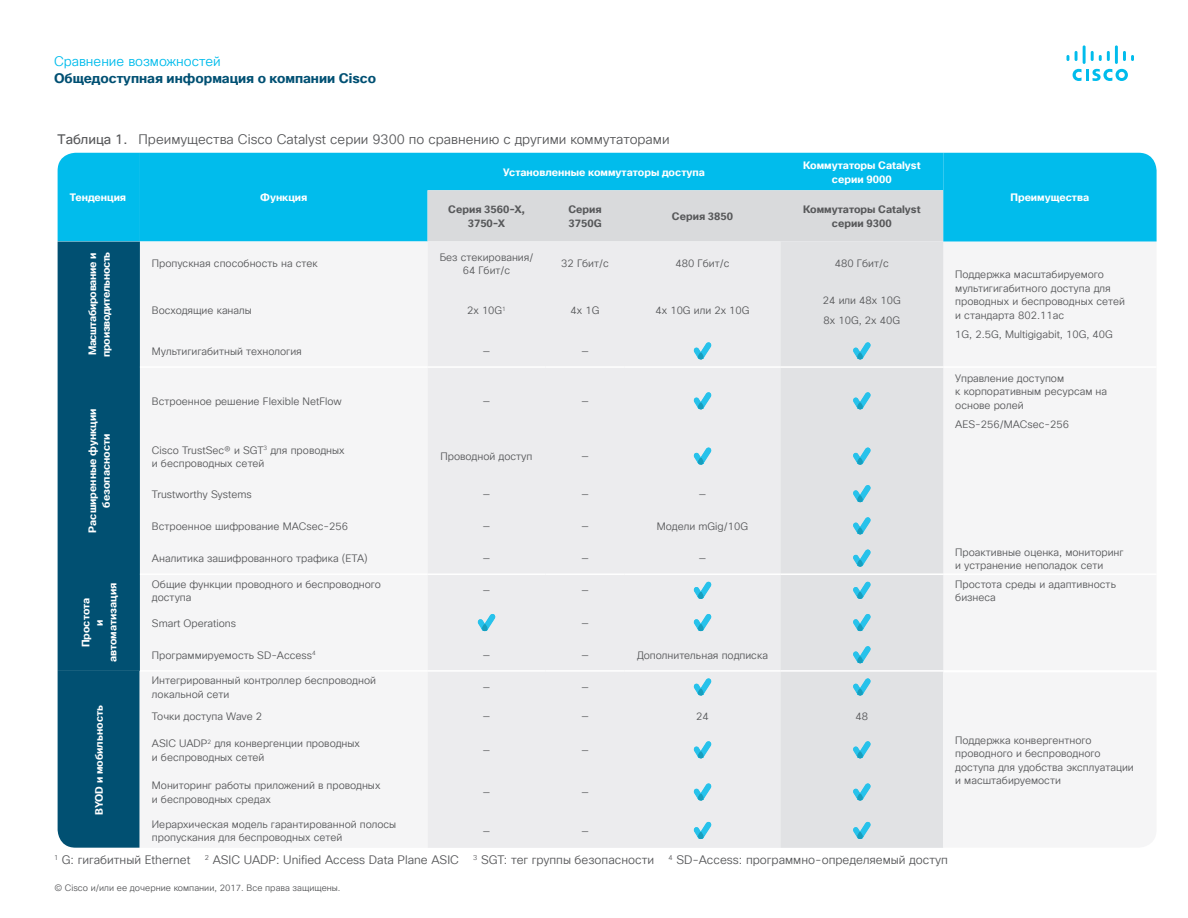
<style>
.page{position:relative;width:1188px;height:918px;background:#fff}
.page>*{position:absolute;margin:0;border:0;box-sizing:border-box;transform-origin:0 0}
.FigureCaption{font:13.5px "Cisco Sans TT Light";color:#57585a}
.t1{font:700 13.5px "Cisco Sans TT";color:#005073}
.t2{font:13.5px "Cisco Sans TT Light";color:#01bcec}
.Body{font:12px "Cisco Sans TT Light";color:#57585a}
.Table_body{font:10.5px/13.5px "Cisco Sans TT Light";color:#57585a}
.Table_Head{font:700 10.5px/13.5px "Cisco Sans TT";color:#fff;text-align:center}
.Footer_white{font:10.5px/13.5px "Cisco Sans TT Light";color:#57585a}
.Table_body-2{font:700 10.5px/13.5px "Cisco Sans TT";color:#57585a;text-align:center}
.Footer_white-2{font:700 10.5px "Cisco Sans TT";color:#fff}
.Table_Head-2{font:700 10.5px/13.5px "Cisco Sans TT";letter-spacing:-.03em;color:#fff}
.Footer_white-3{font:9px "Cisco Sans TT Light";color:#57585a}
.s1{font-family:"Cisco Sans TT"}
</style>
<div class="page">
<svg style="left:1073px;top:69px;width:55px;height:12px"></svg>
<svg style="left:1067px;top:55px;width:2px;height:6px"></svg>
<svg style="left:1075px;top:51px;width:3px;height:10px"></svg>
<hr style="left:1083px;top:45px;width:3px;height:19px;background:#01bcec">
<svg style="left:1091px;top:51px;width:19px;height:10px"></svg>
<hr style="left:1115px;top:45px;width:3px;height:19px;background:#01bcec">
<svg style="left:1123px;top:51px;width:11px;height:10px"></svg>
<div style="left:140px;top:153px;width:288px;height:89px;background:#01bcec"></div>
<div style="left:428px;top:242px;width:352px;height:606px;background:#ececee"></div>
<div style="left:780px;top:242px;width:163px;height:606px;background:#e1e2e4"></div>
<hr style="left:428px;top:366px;width:117px;height:2px;background:#fff">
<hr style="left:545px;top:366px;width:80px;height:2px;background:#fff">
<hr style="left:625px;top:366px;width:155px;height:2px;background:#fff">
<hr style="left:780px;top:366px;width:163px;height:2px;background:#fff">
<hr style="left:428px;top:573px;width:117px;height:2px;background:#fff">
<hr style="left:545px;top:573px;width:80px;height:2px;background:#fff">
<hr style="left:625px;top:573px;width:155px;height:2px;background:#fff">
<hr style="left:780px;top:573px;width:163px;height:2px;background:#fff">
<hr style="left:428px;top:670px;width:117px;height:2px;background:#fff">
<hr style="left:545px;top:670px;width:80px;height:2px;background:#fff">
<hr style="left:625px;top:670px;width:155px;height:2px;background:#fff">
<hr style="left:780px;top:670px;width:163px;height:2px;background:#fff">
<svg style="left:428px;top:153px;width:729px;height:89px;background:#5bc8e5"></svg>
<svg style="left:693px;top:340px;width:19px;height:22px"></svg>
<svg style="left:852px;top:340px;width:19px;height:22px"></svg>
<svg style="left:693px;top:389px;width:19px;height:23px"></svg>
<svg style="left:852px;top:389px;width:19px;height:23px"></svg>
<svg style="left:693px;top:445px;width:19px;height:23px"></svg>
<svg style="left:852px;top:445px;width:19px;height:23px"></svg>
<svg style="left:852px;top:482px;width:19px;height:23px"></svg>
<svg style="left:852px;top:514px;width:19px;height:23px"></svg>
<svg style="left:852px;top:547px;width:19px;height:23px"></svg>
<svg style="left:693px;top:579px;width:19px;height:23px"></svg>
<svg style="left:852px;top:579px;width:19px;height:23px"></svg>
<svg style="left:477px;top:611px;width:19px;height:23px"></svg>
<svg style="left:693px;top:611px;width:19px;height:23px"></svg>
<svg style="left:852px;top:611px;width:19px;height:23px"></svg>
<svg style="left:852px;top:643px;width:19px;height:23px"></svg>
<svg style="left:58px;top:153px;width:82px;height:695px;background:#015e81"></svg>
<svg style="left:693px;top:676px;width:19px;height:22px"></svg>
<svg style="left:852px;top:676px;width:19px;height:22px"></svg>
<svg style="left:693px;top:738px;width:19px;height:23px"></svg>
<svg style="left:852px;top:738px;width:19px;height:23px"></svg>
<svg style="left:693px;top:781px;width:19px;height:22px"></svg>
<svg style="left:852px;top:781px;width:19px;height:22px"></svg>
<svg style="left:693px;top:819px;width:19px;height:23px"></svg>
<svg style="left:852px;top:819px;width:19px;height:23px"></svg>
<p class="t2" style="left:54px;top:53px;width:168px">Сравнение возможностей</p>
<p class="t1" style="left:54px;top:69px;width:324px">Общедоступная информация о компании Cisco</p>
<p class="FigureCaption" style="left:58px;top:131px;width:613px"><span class="s1">Таблица 1.</span> Преимущества Cisco Catalyst серии 9300 по сравнению с другими коммутаторами</p>
<p class="Footer_white-2" style="left:70px;top:190px;width:58px">Тенденция</p>
<p class="Table_Head" style="left:260px;top:191px;width:49px">Функция</p>
<p class="Table_Head" style="left:503px;top:165px;width:203px">Установленные коммутаторы доступа</p>
<p class="Table_Head" style="left:803px;top:159px;width:119px">Коммутаторы Catalyst серии 9000</p>
<p class="Table_body-2" style="left:448px;top:203px;width:78px">Серия 3560-X,<br>3750-X</p>
<p class="Table_body-2" style="left:568px;top:203px;width:35px;text-align:left">Серия<br>3750G</p>
<p class="Table_body-2" style="left:672px;top:210px;width:63px">Серия 3850</p>
<p class="Table_body-2" style="left:803px;top:203px;width:119px">Коммутаторы Catalyst серии 9300</p>
<p class="Table_Head-2" style="left:86px;top:357px;width:107px;rotate:-90deg">Масштабирование и производительность</p>
<p class="Table_body" style="left:152px;top:257px;width:167px">Пропускная способность на стек</p>
<p class="Table_body" style="left:440px;top:251px;width:95px;text-align:center">Без стекирования/<br>64 Гбит/с</p>
<p class="Table_body" style="left:561px;top:257px;width:49px">32 Гбит/с</p>
<p class="Table_body" style="left:676px;top:257px;width:55px">480 Гбит/с</p>
<p class="Table_body" style="left:835px;top:257px;width:55px">480 Гбит/с</p>
<p class="Table_body" style="left:823px;top:294px;width:79px">24 или 48x 10G</p>
<p class="Table_body" style="left:824px;top:314px;width:78px">8x 10G, 2x 40G</p>
<p class="Table_body" style="left:152px;top:304px;width:102px">Восходящие каналы</p>
<p class="Table_body" style="left:467px;top:304px;width:40px">2x 10G<sup>1</sup></p>
<p class="Table_body" style="left:571px;top:304px;width:30px">4x 1G</p>
<p class="Table_body" style="left:655px;top:304px;width:96px">4x 10G или 2x 10G</p>
<p class="Table_body" style="left:152px;top:345px;width:151px">Мультигигабитный технология</p>
<p class="Table_body" style="left:483px;top:345px;width:8px">—</p>
<p class="Table_body" style="left:582px;top:345px;width:8px">—</p>
<p class="Footer_white-2" style="left:1010px;top:191px;width:80px">Преимущества</p>
<p class="Table_body" style="left:955px;top:268px;width:171px">Поддержка масштабируемого мультигигабитного доступа для проводных и беспроводных сетей и стандарта 802.11ac</p>
<p class="Table_body" style="left:955px;top:328px;width:159px">1G, 2.5G, Multigigabit, 10G, 40G</p>
<p class="Table_Head" style="left:86px;top:533px;width:126px;rotate:-90deg">Расширенные функции безопасности</p>
<p class="Table_body" style="left:152px;top:395px;width:191px">Встроенное решение Flexible NetFlow</p>
<p class="Table_body" style="left:483px;top:395px;width:8px">—</p>
<p class="Table_body" style="left:582px;top:395px;width:8px">—</p>
<p class="Table_body" style="left:955px;top:372px;width:153px">Управление доступом<br>к корпоративным ресурсам на основе ролей</p>
<p class="Table_body" style="left:955px;top:418px;width:115px">AES-256/MACsec-256</p>
<p class="Table_body" style="left:152px;top:443px;width:194px">Cisco TrustSec® и SGT<sup>3</sup> для проводных и беспроводных сетей</p>
<p class="Table_body" style="left:441px;top:450px;width:93px">Проводной доступ</p>
<p class="Table_body" style="left:582px;top:450px;width:8px">—</p>
<p class="Table_body" style="left:152px;top:488px;width:101px">Trustworthy Systems</p>
<p class="Table_body" style="left:483px;top:488px;width:8px">—</p>
<p class="Table_body" style="left:582px;top:488px;width:8px">—</p>
<p class="Table_body" style="left:699px;top:488px;width:8px">—</p>
<p class="Table_body" style="left:152px;top:520px;width:198px">Встроенное шифрование MACsec-256</p>
<p class="Table_body" style="left:483px;top:520px;width:8px">—</p>
<p class="Table_body" style="left:582px;top:520px;width:8px">—</p>
<p class="Table_body" style="left:657px;top:520px;width:93px">Модели mGig/10G</p>
<p class="Table_body" style="left:152px;top:552px;width:217px">Аналитика зашифрованного трафика (ETA)</p>
<p class="Table_body" style="left:483px;top:552px;width:8px">—</p>
<p class="Table_body" style="left:582px;top:552px;width:8px">—</p>
<p class="Table_body" style="left:699px;top:552px;width:8px">—</p>
<p class="Table_body" style="left:955px;top:545px;width:170px">Проактивные оценка, мониторинг и устранение неполадок сети</p>
<p class="Table_Head" style="left:79px;top:662px;width:81px;rotate:-90deg">Простота<br>и автоматизация</p>
<p class="Table_body" style="left:152px;top:578px;width:231px">Общие функции проводного и беспроводного доступа</p>
<p class="Table_body" style="left:483px;top:584px;width:8px">—</p>
<p class="Table_body" style="left:582px;top:584px;width:8px">—</p>
<p class="Table_body" style="left:955px;top:578px;width:162px">Простота среды и адаптивность бизнеса</p>
<p class="Table_body" style="left:152px;top:617px;width:86px">Smart Operations</p>
<p class="Table_body" style="left:582px;top:617px;width:8px">—</p>
<p class="Table_body" style="left:152px;top:649px;width:165px">Программируемость SD-Access<sup>4</sup></p>
<p class="Table_body" style="left:483px;top:649px;width:8px">—</p>
<p class="Table_body" style="left:582px;top:649px;width:8px">—</p>
<p class="Table_body" style="left:637px;top:649px;width:132px">Дополнительная подписка</p>
<p class="Footer_white-2" style="left:92px;top:815px;width:111px;rotate:-90deg">BYOD и мобильность</p>
<p class="Table_body" style="left:152px;top:674px;width:226px">Интегрированный контроллер беспроводной локальной сети</p>
<p class="Table_body" style="left:483px;top:681px;width:8px">—</p>
<p class="Table_body" style="left:582px;top:681px;width:8px">—</p>
<p class="Table_body" style="left:152px;top:710px;width:112px">Точки доступа Wave 2</p>
<p class="Table_body" style="left:483px;top:710px;width:8px">—</p>
<p class="Table_body" style="left:582px;top:710px;width:8px">—</p>
<p class="Table_body" style="left:696px;top:710px;width:14px">24</p>
<p class="Table_body" style="left:856px;top:710px;width:14px">48</p>
<p class="Table_body" style="left:152px;top:737px;width:210px">ASIC UADP<sup>2</sup> для конвергенции проводных и беспроводных сетей</p>
<p class="Table_body" style="left:483px;top:744px;width:8px">—</p>
<p class="Table_body" style="left:582px;top:744px;width:8px">—</p>
<p class="Table_body" style="left:152px;top:779px;width:230px">Мониторинг работы приложений в проводных и беспроводных средах</p>
<p class="Table_body" style="left:483px;top:786px;width:8px">—</p>
<p class="Table_body" style="left:582px;top:786px;width:8px">—</p>
<p class="Table_body" style="left:152px;top:818px;width:246px">Иерархическая модель гарантированной полосы пропускания для беспроводных сетей</p>
<p class="Table_body" style="left:483px;top:825px;width:8px">—</p>
<p class="Table_body" style="left:582px;top:825px;width:8px">—</p>
<p class="Body" style="left:54px;top:852px;width:896px"><sup>1</sup> G: гигабитный Ethernet <sup>2</sup> ASIC UADP: Unified Access Data Plane ASIC <sup>3</sup> SGT: тег группы безопасности <sup>4</sup> SD-Access: программно-определяемый доступ</p>
<p class="Footer_white-3" style="left:54px;top:882px;width:288px">© Cisco и/или ее дочерние компании, 2017. Все права защищены.</p>
<p class="Footer_white" style="left:955px;top:734px;width:180px">Поддержка конвергентного проводного и беспроводного доступа для удобства эксплуатации и масштабируемости</p>
</div>
